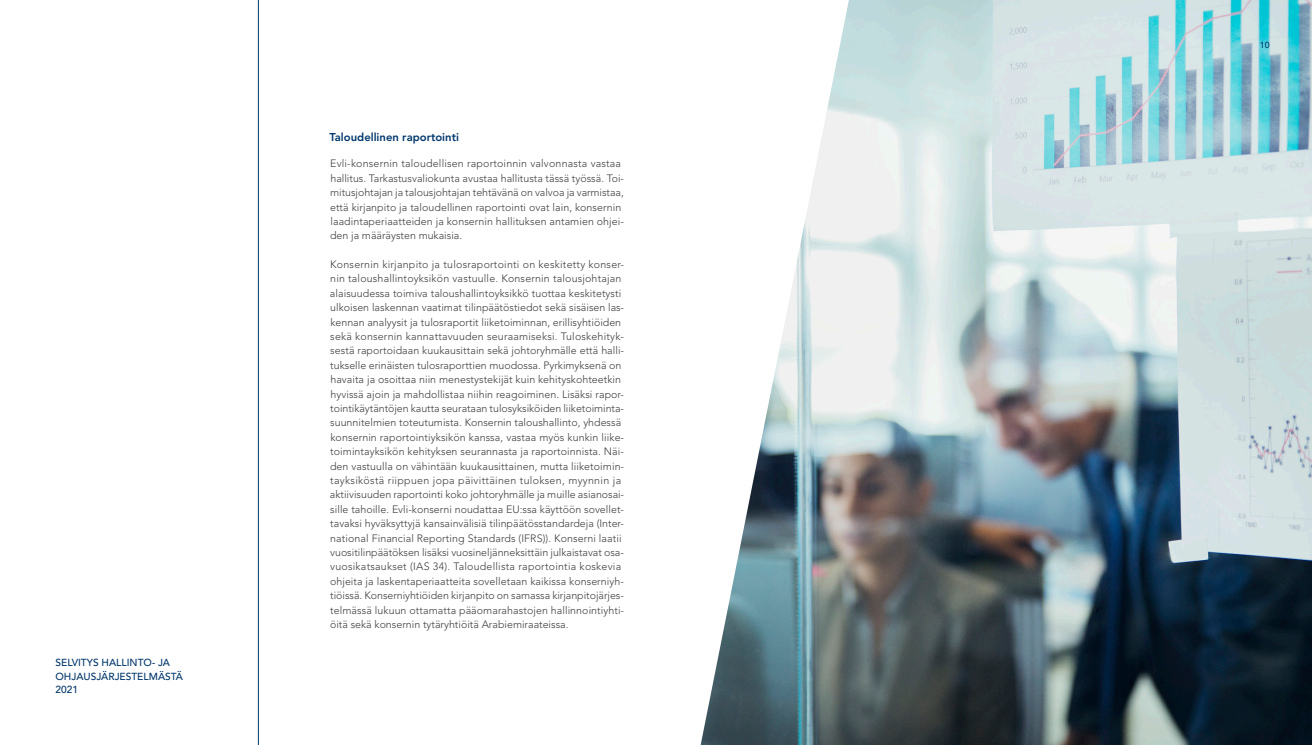
<style>
.page{position:relative;width:1312px;height:745px;background:#fff}
.page>*{position:absolute;margin:0;border:0;box-sizing:border-box;transform-origin:0 0}
.t1{font:800 11.25px "Avenir LT Std";color:#00376b}
.leipis_FI{font:300 10.62px/14.4px "Avenir LT Std";letter-spacing:.005em;color:#3e3e3f}
.t2{font:500 10.12px/13.2px "Avenir LT Std";color:#00376b}
.t3{font:500 8.75px "Avenir LT Std";color:#00376b}
</style>
<div class="page">
<img style="left:701px;top:0;width:610px;height:744px">
<hr style="left:258px;top:0;width:1px;height:744px;background:#00376b">
<p class="t2" style="left:55px;top:656px;width:129px">SELVITYS HALLINTO- JA<br>OHJAUSJÄRJESTELMÄSTÄ<br>2021</p>
<h3 class="t1" style="left:329px;top:130px;width:131px">Taloudellinen raportointi</h3>
<p class="leipis_FI" style="left:330px;top:156px;width:295px">Evli-konsernin taloudellisen raportoinnin valvonnasta vastaa hallitus. Tarkastusvaliokunta avustaa hallitusta tässä työssä. Toi&shy;mitusjohtajan ja talousjohtajan tehtävänä on valvoa ja varmistaa, että kirjanpito ja taloudellinen raportointi ovat lain, konsernin laadintaperiaatteiden ja konsernin hallituksen antamien ohjei&shy;den ja määräysten mukaisia.</p>
<p class="leipis_FI" style="left:330px;top:257px;width:295px">Konsernin kirjanpito ja tulosraportointi on keskitetty konser&shy;nin taloushallintoyksikön vastuulle. Konsernin talousjohtajan alaisuudessa toimiva taloushallintoyksikkö tuottaa keskitetysti ulkoisen laskennan vaatimat tilinpäätöstiedot sekä sisäisen las&shy;kennan analyysit ja tulosraportit liiketoiminnan, erillisyhtiöiden sekä konsernin kannattavuuden seuraamiseksi. Tuloskehityk&shy;sestä raportoidaan kuukausittain sekä johtoryhmälle että halli&shy;tukselle erinäisten tulosraporttien muodossa. Pyrkimyksenä on havaita ja osoittaa niin menestystekijät kuin kehityskohteetkin hyvissä ajoin ja mahdollistaa niihin reagoiminen. Lisäksi rapor&shy;tointikäytäntöjen kautta seurataan tulosyksiköiden liiketoiminta&shy;suunnitelmien toteutumista. Konsernin taloushallinto, yhdessä konsernin raportointiyksikön kanssa, vastaa myös kunkin liike&shy;toimintayksikön kehityksen seurannasta ja raportoinnista. Näi&shy;den vastuulla on vähintään kuukausittainen, mutta liiketoimin&shy;tayksiköstä riippuen jopa päivittäinen tuloksen, myynnin ja aktiivisuuden raportointi koko johtoryhmälle ja muille asianosai&shy;sille tahoille. Evli-konserni noudattaa EU:ssa käyttöön sovellet&shy;tavaksi hyväksyttyjä kansainvälisiä tilinpäätösstandardeja (Inter&shy;national Financial Reporting Standards (IFRS)). Konserni laatii vuositilinpäätöksen lisäksi vuosineljänneksittäin julkaistavat osa&shy;vuosikatsaukset (IAS 34). Taloudellista raportointia koskevia ohjeita ja laskentaperiaatteita sovelletaan kaikissa konserniyh&shy;tiöissä. Konserniyhtiöiden kirjanpito on samassa kirjanpitojärjes&shy;telmässä lukuun ottamatta pääomarahastojen hallinnointiyhti&shy;öitä sekä konsernin tytäryhtiöitä Arabiemiraateissa.</p>
<p class="t3" style="left:1259px;top:40px;width:11px">10</p>
</div>
